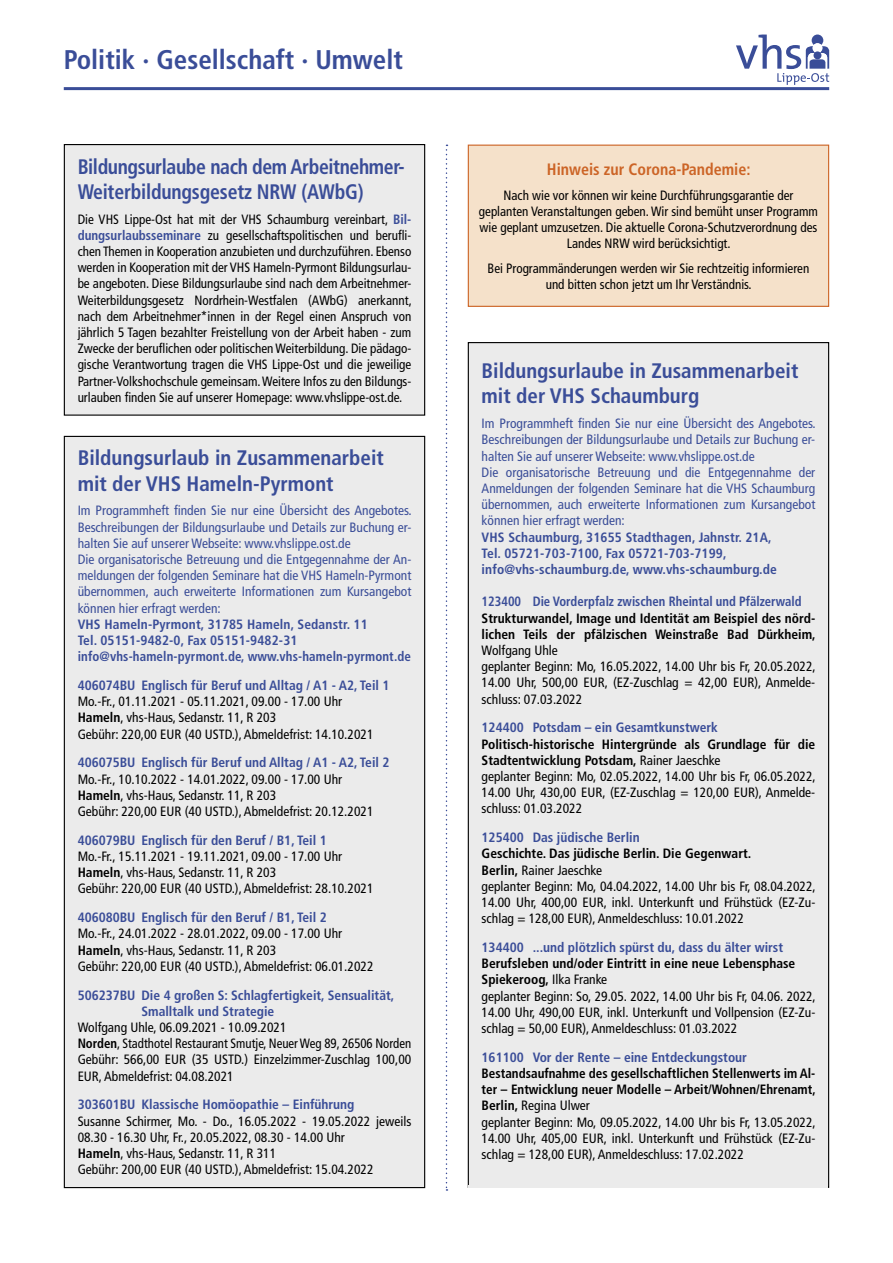
<style>
.page{position:relative;width:893px;height:1263px;background:#fff}
.page>*{position:absolute;margin:0;border:0;box-sizing:border-box;transform-origin:0 0}
.t1{font:700 condensed 27px "Frutiger";color:#3a4d98}
.t2{font:700 condensed 21px/25.2px "Frutiger";color:#3a4d98}
.t3{font:700 condensed 21px/25.2px "Frutiger";letter-spacing:-.02em;color:#3a4d98;scale:.94 1}
.t4{font:700 condensed 16.5px "Frutiger";color:#cc6426}
.t5{font:condensed 13.5px/16.2px "Frutiger";color:#000}
.t6{font:condensed 13.5px/16.2px "Frutiger";color:#3a4d98}
.t7{font:700 condensed 13.5px/16.2px "Frutiger";color:#3a4d98}
.t8{font:700 condensed 13.5px/16.2px "Frutiger";color:#000}
.t9{font:700 condensed 13.5px "Frutiger";color:#3a4d98;scale:.94 1}
.s1{font-weight:700;color:#3a4d98}
.s2{font-weight:700}
</style>
<div class="page">
<hr style="left:64px;top:87px;width:765px;height:3px;background:#3a4d98">
<svg style="left:446px;top:145px;width:1px;height:1046px"></svg>
<svg style="left:736px;top:35px;width:93px;height:50px"></svg>
<div style="left:468px;top:145px;width:361px;height:161px;background:#f5e1ca"></div>
<div style="left:468px;top:145px;width:361px;height:162px;border:1px solid #cc6426"></div>
<div style="left:468px;top:343px;width:361px;height:844px;background:#ebebeb"></div>
<hr style="left:469px;top:1185px;width:359px;height:3px;background:#ebebeb">
<div style="left:64px;top:145px;width:361px;height:270px;background:#ebebeb"></div>
<div style="left:64px;top:144px;width:361px;height:272px;border:1px solid #000"></div>
<div style="left:64px;top:436px;width:361px;height:751px;background:#ebebeb"></div>
<h1 class="t1" style="left:64px;top:44px;width:341px">Politik · Gesellschaft · Umwelt</h1>
<h2 class="t3" style="left:78px;top:154px;width:349px">Bildungsurlaube nach dem Arbeitnehmer-<br>Weiterbildungsgesetz NRW (AWbG)</h2>
<p class="t5" style="left:78px;top:211px;width:336px;text-align:justify">Die VHS Lippe-Ost hat mit der VHS Schaumburg vereinbart, <span class="s1">Bil&shy;dungsurlaubsseminare</span> zu gesellschaftspolitischen und berufli&shy;chen Themen in Kooperation anzubieten und durchzuführen. Ebenso werden in Kooperation mit der VHS Hameln-Pyrmont Bildungsurlau&shy;be angeboten. Diese Bildungsurlaube sind nach dem Arbeitnehmer-Weiterbildungsgesetz Nordrhein-Westfalen (AWbG) anerkannt, nach dem Arbeitnehmer*innen in der Regel einen Anspruch von jährlich 5 Tagen bezahlter Freistellung von der Arbeit haben - zum Zwecke der beruflichen oder politischen Weiterbildung. Die pädago&shy;gische Verantwortung tragen die VHS Lippe-Ost und die jeweilige Partner-Volkshochschule gemeinsam. Weitere Infos zu den Bildungs&shy;urlauben finden Sie auf unserer Homepage: www.vhslippe-ost.de.</p>
<h2 class="t2" style="left:78px;top:446px;width:308px">Bildungsurlaub in Zusammenarbeit mit der VHS Hameln-Pyrmont</h2>
<p class="t6" style="left:78px;top:503px;width:336px">Im Programmheft finden Sie nur eine Übersicht des Angebotes.<br>Beschreibungen der Bildungsurlaube und Details zur Buchung er&shy;halten Sie auf unserer Webseite: www.vhslippe.ost.de<br>Die organisatorische Betreuung und die Entgegennahme der An&shy;meldungen der folgenden Seminare hat die VHS Hameln-Pyrmont übernommen, auch erweiterte Informationen zum Kursangebot können hier erfragt werden:</p>
<p class="t7" style="left:78px;top:616px;width:335px">VHS Hameln-Pyrmont, 31785 Hameln, Sedanstr. 11<br>Tel. 05151-9482-0, Fax 05151-9482-31 info@vhs-hameln-pyrmont.de, www.vhs-hameln-pyrmont.de</p>
<p class="t7" style="left:78px;top:677px;width:313px">406074BU Englisch für Beruf und Alltag / A1 - A2, Teil 1</p>
<p class="t5" style="left:78px;top:693px;width:297px">Mo.-Fr., 01.11.2021 - 05.11.2021, 09.00 - 17.00 Uhr<br><span class="s2">Hameln</span>, vhs-Haus, Sedanstr. 11, R 203<br>Gebühr: 220,00 EUR (40 USTD.), Abmeldefrist: 14.10.2021</p>
<p class="t7" style="left:78px;top:755px;width:313px">406075BU Englisch für Beruf und Alltag / A1 - A2, Teil 2</p>
<p class="t5" style="left:78px;top:771px;width:297px">Mo.-Fr., 10.10.2022 - 14.01.2022, 09.00 - 17.00 Uhr<br><span class="s2">Hameln</span>, vhs-Haus, Sedanstr. 11, R 203<br>Gebühr: 220,00 EUR (40 USTD.), Abmeldefrist: 20.12.2021</p>
<p class="t7" style="left:78px;top:832px;width:251px">406079BU Englisch für den Beruf / B1, Teil 1</p>
<p class="t5" style="left:78px;top:848px;width:297px">Mo.-Fr., 15.11.2021 - 19.11.2021, 09.00 - 17.00 Uhr<br><span class="s2">Hameln</span>, vhs-Haus, Sedanstr. 11, R 203<br>Gebühr: 220,00 EUR (40 USTD.), Abmeldefrist: 28.10.2021</p>
<p class="t7" style="left:78px;top:909px;width:251px">406080BU Englisch für den Beruf / B1, Teil 2</p>
<p class="t5" style="left:78px;top:926px;width:297px">Mo.-Fr., 24.01.2022 - 28.01.2022, 09.00 - 17.00 Uhr<br><span class="s2">Hameln</span>, vhs-Haus, Sedanstr. 11, R 203<br>Gebühr: 220,00 EUR (40 USTD.), Abmeldefrist: 06.01.2022</p>
<p class="t7" style="left:141px;top:987px;width:254px;text-indent:-64px">506237BU Die 4 großen S: Schlagfertigkeit, Sensualität,<br>Smalltalk und Strategie</p>
<p class="t5" style="left:78px;top:1019px;width:335px">Wolfgang Uhle, 06.09.2021 - 10.09.2021<br><span class="s2">Norden</span>, Stadthotel Restaurant Smutje, Neuer Weg 89, 26506 Norden Gebühr: 566,00 EUR (35 USTD.) Einzelzimmer-Zuschlag 100,00<br>EUR, Abmeldefrist: 04.08.2021</p>
<p class="t7" style="left:78px;top:1097px;width:278px">303601BU Klassische Homöopathie – Einführung</p>
<p class="t5" style="left:78px;top:1113px;width:335px">Susanne Schirmer, Mo. - Do., 16.05.2022 - 19.05.2022 jeweils 08.30 - 16.30 Uhr, Fr., 20.05.2022, 08.30 - 14.00 Uhr<br><span class="s2">Hameln</span>, vhs-Haus, Sedanstr. 11, R 311<br>Gebühr: 200,00 EUR (40 USTD.), Abmeldefrist: 15.04.2022</p>
<p class="t4" style="left:547px;top:159px;width:205px">Hinweis zur Corona-Pandemie:</p>
<p class="t5" style="left:479px;top:187px;width:341px;text-align:center">Nach wie vor können wir keine Durchführungsgarantie der geplanten Veranstaltungen geben. Wir sind bemüht unser Programm wie geplant umzusetzen. Die aktuelle Corona-Schutzverordnung des Landes NRW wird berücksichtigt.</p>
<p class="t5" style="left:487px;top:260px;width:323px;text-align:center">Bei Programmänderungen werden wir Sie rechtzeitig informieren und bitten schon jetzt um Ihr Verständnis.</p>
<h2 class="t2" style="left:482px;top:358px;width:318px">Bildungsurlaube in Zusammenarbeit mit der VHS Schaumburg</h2>
<p class="t6" style="left:482px;top:415px;width:336px">Im Programmheft finden Sie nur eine Übersicht des Angebotes.<br>Beschreibungen der Bildungsurlaube und Details zur Buchung er&shy;halten Sie auf unserer Webseite: www.vhslippe.ost.de<br>Die organisatorische Betreuung und die Entgegennahme der Anmeldungen der folgenden Seminare hat die VHS Schaumburg übernommen, auch erweiterte Informationen zum Kursangebot können hier erfragt werden:</p>
<p class="t7" style="left:482px;top:529px;width:297px">VHS Schaumburg, 31655 Stadthagen, Jahnstr. 21A,<br>Tel. 05721-703-7100, Fax 05721-703-7199, info@vhs-schaumburg.de, www.vhs-schaumburg.de</p>
<p class="t9" style="left:482px;top:594px;width:342px">123400 Die Vorderpfalz zwischen Rheintal und Pfälzerwald</p>
<p class="t8" style="left:482px;top:610px;width:336px">Strukturwandel, Image und Identität am Beispiel des nörd&shy;lichen Teils der pfälzischen Weinstraße Bad Dürkheim,</p>
<p class="t5" style="left:482px;top:642px;width:336px">Wolfgang Uhle<br>geplanter Beginn: Mo, 16.05.2022, 14.00 Uhr bis Fr, 20.05.2022, 14.00 Uhr, 500,00 EUR, (EZ-Zuschlag = 42,00 EUR), Anmelde&shy;schluss: 07.03.2022</p>
<p class="t7" style="left:482px;top:720px;width:238px">124400 Potsdam – ein Gesamtkunstwerk</p>
<p class="t5" style="left:482px;top:736px;width:336px"><span class="s2">Politisch-historische Hintergründe als Grundlage für die Stadtentwicklung Potsdam,</span> Rainer Jaeschke<br>geplanter Beginn: Mo, 02.05.2022, 14.00 Uhr bis Fr, 06.05.2022, 14.00 Uhr, 430,00 EUR, (EZ-Zuschlag = 120,00 EUR), Anmelde&shy;schluss: 01.03.2022</p>
<p class="t7" style="left:482px;top:829px;width:160px">125400 Das jüdische Berlin</p>
<p class="t5" style="left:482px;top:846px;width:336px"><span class="s2">Geschichte. Das jüdische Berlin. Die Gegenwart.<br>Berlin,</span> Rainer Jaeschke<br>geplanter Beginn: Mo, 04.04.2022, 14.00 Uhr bis Fr, 08.04.2022, 14.00 Uhr, 400,00 EUR, inkl. Unterkunft und Frühstück (EZ-Zu&shy;schlag = 128,00 EUR), Anmeldeschluss: 10.01.2022</p>
<p class="t7" style="left:482px;top:939px;width:303px">134400 ...und plötzlich spürst du, dass du älter wirst</p>
<p class="t5" style="left:482px;top:955px;width:336px"><span class="s2">Berufsleben und/oder Eintritt in eine neue Lebensphase Spiekeroog,</span> Ilka Franke<br>geplanter Beginn: So, 29.05. 2022, 14.00 Uhr bis Fr, 04.06. 2022, 14.00 Uhr, 490,00 EUR, inkl. Unterkunft und Vollpension (EZ-Zu&shy;schlag = 50,00 EUR), Anmeldeschluss: 01.03.2022</p>
<p class="t7" style="left:482px;top:1049px;width:267px">161100 Vor der Rente – eine Entdeckungstour</p>
<p class="t5" style="left:482px;top:1065px;width:336px"><span class="s2">Bestandsaufnahme des gesellschaftlichen Stellenwerts im Al&shy;ter – Entwicklung neuer Modelle – Arbeit/Wohnen/Ehrenamt, Berlin,</span> Regina Ulwer<br>geplanter Beginn: Mo, 09.05.2022, 14.00 Uhr bis Fr, 13.05.2022, 14.00 Uhr, 405,00 EUR, inkl. Unterkunft und Frühstück (EZ-Zu&shy;schlag = 128,00 EUR), Anmeldeschluss: 17.02.2022</p>
</div>
